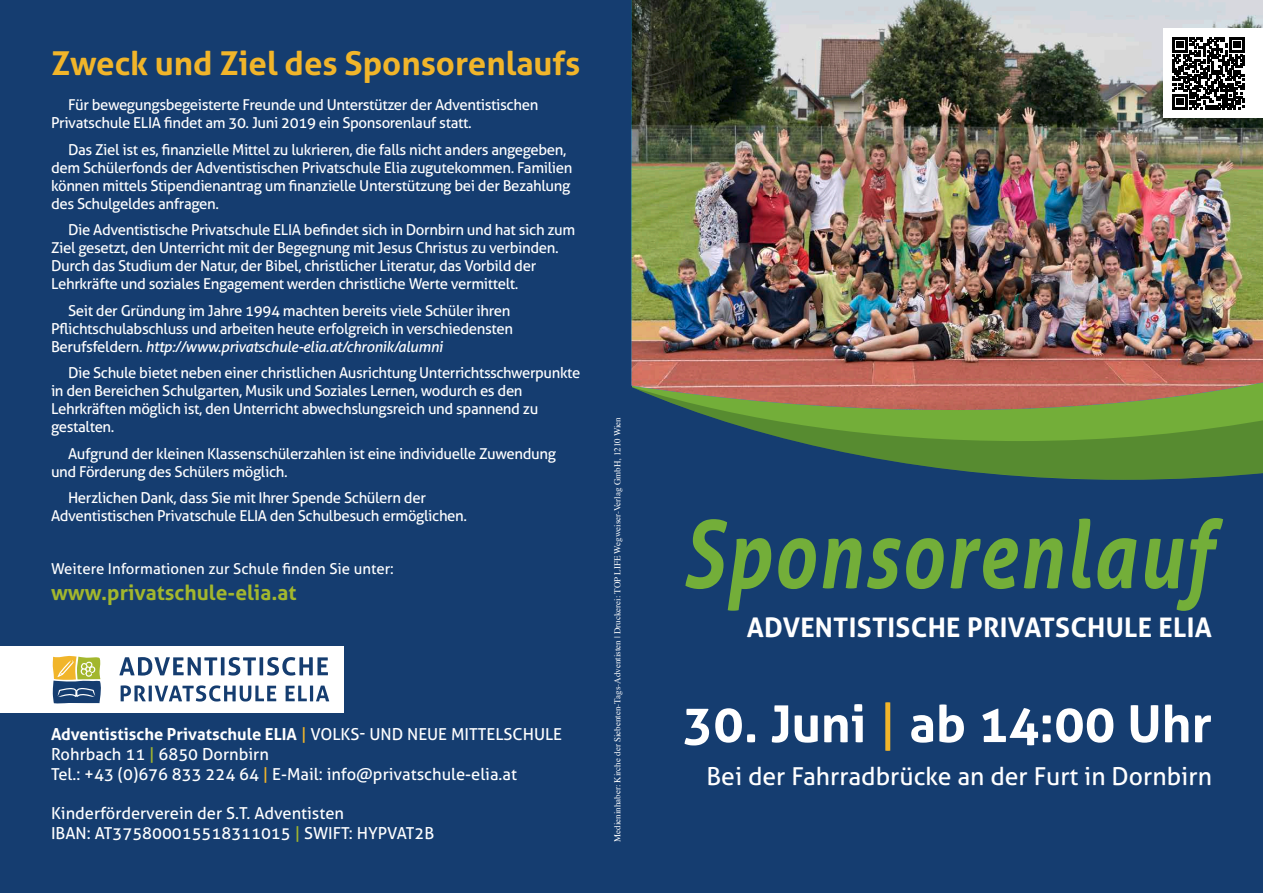
<style>
.page{position:relative;width:1263px;height:893px;background:#fff}
.page>*{position:absolute;margin:0;border:0;box-sizing:border-box;transform-origin:0 0}
.t1{font:italic 700 94.05px "Aller";letter-spacing:.03em;color:#73ae39;scale:.81 1}
.t2{font:700 51px "Aller";color:#fff}
.t3{font:700 33px "Aller";color:#f1b52a}
.t4{font:700 27px "Aller";letter-spacing:.01em;color:#fff}
.t5{font:24.75px "Aller";color:#fff}
.t6{font:700 21px "Aller";color:#a3b72d}
.t7{font:16.5px/19.8px "Aller";color:#fff}
.t8{font:15px/18px "Aller";letter-spacing:-.025em;color:#fff}
.t9{font:15px "Aller";color:#fff}
.t10{font:9px "Times";color:#fff}
.s1{font-style:italic}
.s2{font-weight:700}
.s3{color:#f1b52a}
.s4{color:#a3b72d}
.s5{font-weight:400;color:#f1b52a}
</style>
<div class="page">
<div style="left:631px;top:480px;width:632px;height:413px;background:#153d70"></div>
<svg style="left:631px;top:418px;width:632px;height:62px;background:#457648"></svg>
<div style="left:0;top:0;width:631px;height:893px;background:#153d70"></div>
<div style="left:0;top:646px;width:343px;height:67px;background:#fff"></div>
<svg style="left:52px;top:656px;width:49px;height:48px;background:#8e9676"></svg>
<svg style="left:119px;top:657px;width:209px;height:19px"></svg>
<svg style="left:121px;top:685px;width:155px;height:16px"></svg>
<svg style="left:286px;top:686px;width:43px;height:15px"></svg>
<img style="left:631px;top:0;width:632px;height:418px">
<div style="left:1163px;top:28px;width:100px;height:90px;background:#fff"></div>
<svg style="left:1172px;top:37px;width:73px;height:73px"></svg>
<h3 class="t3" style="left:51px;top:43px;width:531px">Zweck und Ziel des Sponsorenlaufs</h3>
<p class="t8" style="left:51px;top:96px;width:489px;text-indent:17px">Für bewegungsbegeisterte Freunde und Unterstützer der Adventistischen<br>Privatschule ELIA findet am 30. Juni 2019 ein Sponsorenlauf statt.</p>
<p class="t8" style="left:51px;top:141px;width:523px;text-indent:17px">Das Ziel ist es, finanzielle Mittel zu lukrieren, die falls nicht anders angegeben, dem Schülerfonds der Adventistischen Privatschule Elia zugutekommen. Familien können mittels Stipendienantrag um finanzielle Unterstützung bei der Bezahlung des Schulgeldes anfragen.</p>
<p class="t8" style="left:51px;top:221px;width:526px;text-indent:17px">Die Adventistische Privatschule ELIA befindet sich in Dornbirn und hat sich zum Ziel gesetzt, den Unterricht mit der Begegnung mit Jesus Christus zu verbinden.<br>Durch das Studium der Natur, der Bibel, christlicher Literatur, das Vorbild der Lehrkräfte und soziales Engagement werden christliche Werte vermittelt.</p>
<p class="t8" style="left:51px;top:302px;width:464px;text-indent:17px">Seit der Gründung im Jahre 1994 machten bereits viele Schüler ihren<br>Pflichtschulabschluss und arbeiten heute erfolgreich in verschiedensten<br>Berufsfeldern. <span class="s1">http://www.privatschule-elia.at/chronik/alumni</span></p>
<p class="t8" style="left:51px;top:364px;width:531px;text-indent:17px">Die Schule bietet neben einer christlichen Ausrichtung Unterrichtsschwerpunkte in den Bereichen Schulgarten, Musik und Soziales Lernen, wodurch es den Lehrkräften möglich ist, den Unterricht abwechslungsreich und spannend zu gestalten.</p>
<p class="t8" style="left:51px;top:445px;width:506px;text-indent:17px">Aufgrund der kleinen Klassenschülerzahlen ist eine individuelle Zuwendung und Förderung des Schülers möglich.</p>
<p class="t8" style="left:51px;top:489px;width:418px;text-indent:17px">Herzlichen Dank, dass Sie mit Ihrer Spende Schülern der<br>Adventistischen Privatschule ELIA den Schulbesuch ermöglichen.</p>
<p class="t9" style="left:51px;top:560px;width:344px">Weitere Informationen zur Schule finden Sie unter:</p>
<h3 class="t6" style="left:51px;top:579px;width:247px">www.privatschule-elia.at</h3>
<p class="t7" style="left:51px;top:724px;width:513px"><span class="s2">Adventistische Privatschule ELIA</span> <span class="s3">|</span> VOLKS- UND NEUE MITTELSCHULE<br>Rohrbach 11 <span class="s4">|</span> 6850 Dornbirn<br>Tel.: +43 (0)676 833 224 64 <span class="s3">|</span> E-Mail: info@privatschule-elia.at</p>
<p class="t7" style="left:51px;top:803px;width:385px">Kinderförderverein der S.T. Adventisten<br>IBAN: AT375800015518311015 <span class="s4">|</span> SWIFT: HYPVAT2B</p>
<p class="t10" style="left:609px;top:842px;width:426px;rotate:-90deg">Medieninhaber: Kirche der Siebenten-Tags-Adventisten | Druckerei: TOP LIFE Wegweiser-Verlag GmbH, 1210 Wien</p>
<h1 class="t1" style="left:682px;top:496px;width:655px">Sponsorenlauf</h1>
<h3 class="t4" style="left:747px;top:611px;width:467px">ADVENTISTISCHE PRIVATSCHULE ELIA</h3>
<h2 class="t2" style="left:682px;top:692px;width:531px">30. Juni <span class="s5">|</span> ab 14:00 Uhr</h2>
<h3 class="t5" style="left:706px;top:761px;width:507px">Bei der Fahrradbrücke an der Furt in Dornbirn</h3>
</div>
